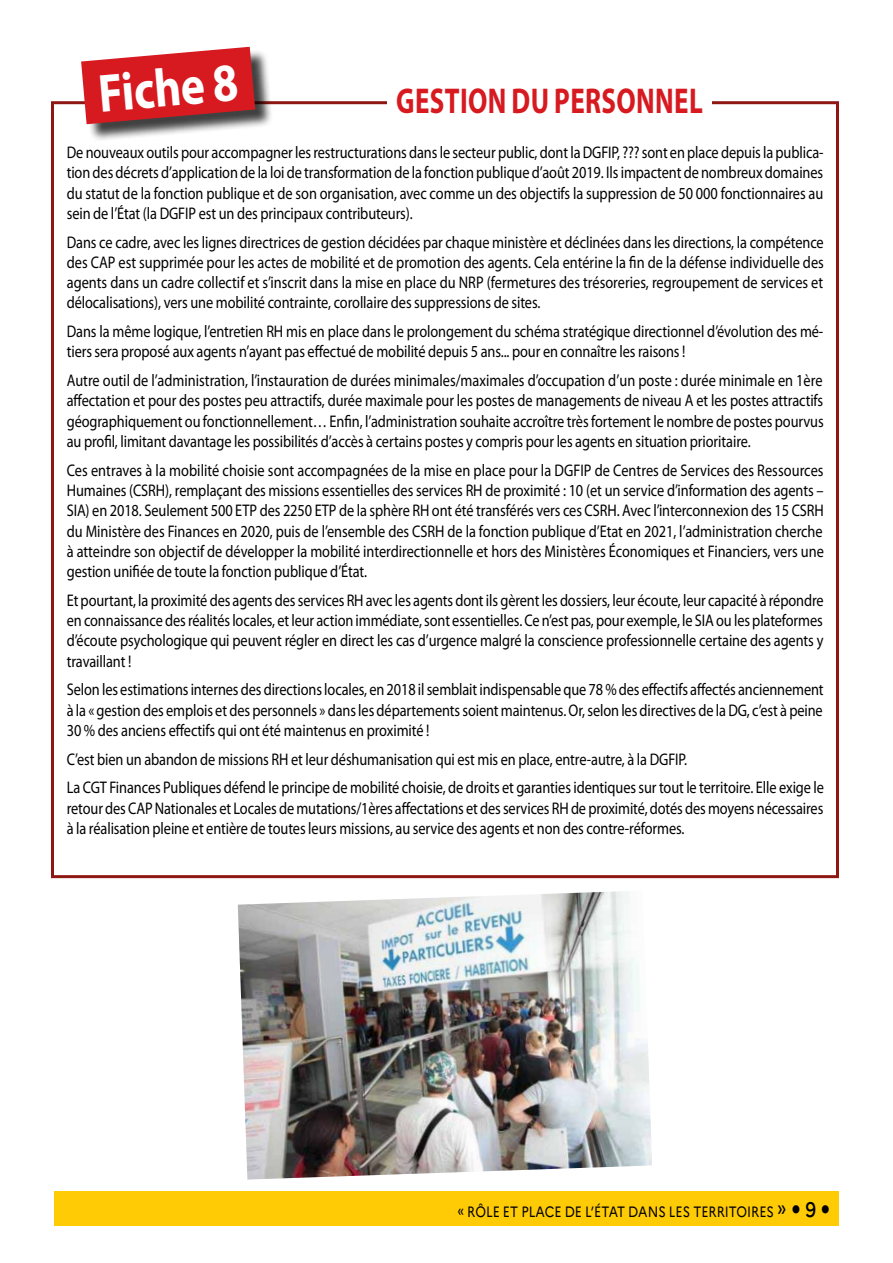
<style>
.page{position:relative;width:893px;height:1263px;background:#fff}
.page>*{position:absolute;margin:0;border:0;box-sizing:border-box;transform-origin:0 0}
.t1{font:700 54px "Myriad Pro";color:#fff;scale:.85 1}
.t2{font:700 36px "Myriad Pro";letter-spacing:.015em;color:#d71920;scale:.75 1}
.t3{font:16.8px/20.2px "Myriad Pro";letter-spacing:-.005em;color:#000;text-align:justify;scale:.85 1}
.t4{font:15px "Marianne";color:#000;scale:.85 1}
.s1{font-size:21px}
.s2{font-weight:500;font-size:21px}
</style>
<div class="page">
<div style="left:54px;top:1192px;width:785px;height:34px;background:#ffcb05"></div>
<div style="left:84px;top:50px;width:189px;height:92px;background:#000;opacity:.75"></div>
<svg style="left:81px;top:47px;width:174px;height:77px;background:#cf373d"></svg>
<img style="left:238px;top:891px;width:414px;height:288px">
<h1 class="t1" style="left:96px;top:59px;width:166px;rotate:-5deg">FICHE 8</h1>
<h2 class="t2" style="left:396px;top:77px;width:410px">GESTION DU PERSONNEL</h2>
<p class="t3" style="left:67px;top:142px;width:892px">De nouveaux outils pour accompagner les restructurations dans le secteur public, dont la DGFIP, ??? sont en place depuis la publica&shy;tion des décrets d’application de la loi de transformation de la fonction publique d’août 2019. Ils impactent de nombreux domaines du statut de la fonction publique et de son organisation, avec comme un des objectifs la suppression de 50 000 fonctionnaires au sein de l’État (la DGFIP est un des principaux contributeurs).</p>
<p class="t3" style="left:67px;top:232px;width:892px">Dans ce cadre, avec les lignes directrices de gestion décidées par chaque ministère et déclinées dans les directions, la compétence des CAP est supprimée pour les actes de mobilité et de promotion des agents. Cela entérine la fin de la défense individuelle des agents dans un cadre collectif et s’inscrit dans la mise en place du NRP (fermetures des trésoreries, regroupement de services et délocalisations), vers une mobilité contrainte, corollaire des suppressions de sites.</p>
<p class="t3" style="left:67px;top:321px;width:891px">Dans la même logique, l’entretien RH mis en place dans le prolongement du schéma stratégique directionnel d’évolution des mé&shy;tiers sera proposé aux agents n’ayant pas effectué de mobilité depuis 5 ans... pour en connaître les raisons !</p>
<p class="t3" style="left:67px;top:370px;width:892px">Autre outil de l’administration, l’instauration de durées minimales/maximales d’occupation d’un poste : durée minimale en 1ère affectation et pour des postes peu attractifs, durée maximale pour les postes de managements de niveau A et les postes attractifs géographiquement ou fonctionnellement… Enfin, l’administration souhaite accroître très fortement le nombre de postes pourvus au profil, limitant davantage les possibilités d’accès à certains postes y compris pour les agents en situation prioritaire.</p>
<p class="t3" style="left:67px;top:460px;width:892px">Ces entraves à la mobilité choisie sont accompagnées de la mise en place pour la DGFIP de Centres de Services des Ressources Humaines (CSRH), remplaçant des missions essentielles des services RH de proximité : 10 (et un service d’information des agents – SIA) en 2018. Seulement 500 ETP des 2250 ETP de la sphère RH ont été transférés vers ces CSRH. Avec l’interconnexion des 15 CSRH du Ministère des Finances en 2020, puis de l’ensemble des CSRH de la fonction publique d’Etat en 2021, l’administration cherche à atteindre son objectif de développer la mobilité interdirectionnelle et hors des Ministères Économiques et Financiers, vers une gestion unifiée de toute la fonction publique d’État.</p>
<p class="t3" style="left:67px;top:590px;width:892px">Et pourtant, la proximité des agents des services RH avec les agents dont ils gèrent les dossiers, leur écoute, leur capacité à répondre en connaissance des réalités locales, et leur action immédiate, sont essentielles. Ce n’est pas, pour exemple, le SIA ou les plateformes d’écoute psychologique qui peuvent régler en direct les cas d’urgence malgré la conscience professionnelle certaine des agents y travaillant !</p>
<p class="t3" style="left:67px;top:679px;width:892px">Selon les estimations internes des directions locales, en 2018 il semblait indispensable que 78 % des effectifs affectés anciennement à la « gestion des emplois et des personnels » dans les départements soient maintenus. Or, selon les directives de la DG, c’est à peine 30 % des anciens effectifs qui ont été maintenus en proximité !</p>
<p class="t3" style="left:67px;top:744px;width:892px;line-height:28.8px">C’est bien un abandon de missions RH et leur déshumanisation qui est mis en place, entre-autre, à la DGFIP.<br>La CGT Finances Publiques défend le principe de mobilité choisie, de droits et garanties identiques sur tout le territoire. Elle exige le</p>
<p class="t3" style="left:67px;top:797px;width:892px">retour des CAP Nationales et Locales de mutations/1ères affectations et des services RH de proximité, dotés des moyens nécessaires à la réalisation pleine et entière de toutes leurs missions, au service des agents et non des contre-réformes.</p>
<p class="t4" style="left:457px;top:1202px;width:423px">« RÔLE ET PLACE DE L’ÉTAT DANS LES TERRITOIRES <span class="s1">»</span> <span class="s2">9</span></p>
</div>
